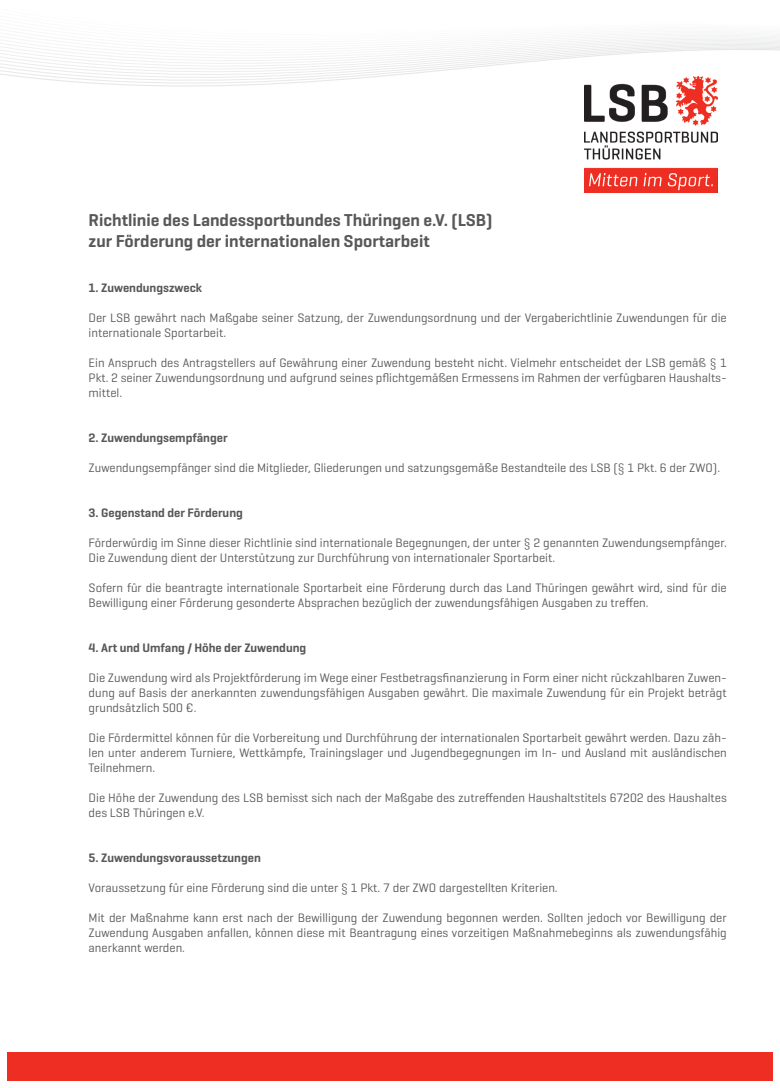
<style>
.page{position:relative;width:780px;height:1088px;background:#fff}
.page>*{position:absolute;margin:0;border:0;box-sizing:border-box;transform-origin:0 0}
.t1{font:600 17.5px/21px "Geogrotesque";color:#57585a}
.t2{font:12.5px/15px "Geogrotesque";color:#57585a}
.t3{font:600 12.5px "Geogrotesque";color:#57585a}
</style>
<div class="page">
<svg style="left:0;top:33px;width:780px;height:155px"></svg>
<div style="left:7px;top:1052px;width:765px;height:29px;background:#ee2e22"></div>
<h1 class="t1" style="left:89px;top:209px;width:405px">Richtlinie des Landessportbundes Thüringen e.V. (LSB) zur Förderung der internationalen Sportarbeit</h1>
<p class="t3" style="left:89px;top:280px;width:115px">1. Zuwendungszweck</p>
<p class="t2" style="left:89px;top:310px;width:639px">Der LSB gewährt nach Maßgabe seiner Satzung, der Zuwendungsordnung und der Vergaberichtlinie Zuwendungen für die internationale Sportarbeit.</p>
<p class="t2" style="left:89px;top:355px;width:639px;text-align:justify">Ein Anspruch des Antragstellers auf Gewährung einer Zuwendung besteht nicht. Vielmehr entscheidet der LSB gemäß § 1<br>Pkt. 2 seiner Zuwendungsordnung und aufgrund seines pflichtgemäßen Ermessens im Rahmen der verfügbaren Haushalts&shy;mittel.</p>
<p class="t3" style="left:89px;top:430px;width:140px">2. Zuwendungsempfänger</p>
<p class="t2" style="left:89px;top:460px;width:633px">Zuwendungsempfänger sind die Mitglieder, Gliederungen und satzungsgemäße Bestandteile des LSB (§ 1 Pkt. 6 der ZWO).</p>
<p class="t3" style="left:89px;top:505px;width:156px">3. Gegenstand der Förderung</p>
<p class="t2" style="left:89px;top:535px;width:639px">Förderwürdig im Sinne dieser Richtlinie sind internationale Begegnungen, der unter § 2 genannten Zuwendungsempfänger.<br>Die Zuwendung dient der Unterstützung zur Durchführung von internationaler Sportarbeit.</p>
<p class="t2" style="left:89px;top:580px;width:639px">Sofern für die beantragte internationale Sportarbeit eine Förderung durch das Land Thüringen gewährt wird, sind für die<br>Bewilligung einer Förderung gesonderte Absprachen bezüglich der zuwendungsfähigen Ausgaben zu treffen.</p>
<p class="t3" style="left:89px;top:640px;width:219px">4. Art und Umfang / Höhe der Zuwendung</p>
<p class="t2" style="left:89px;top:670px;width:639px;text-align:justify">Die Zuwendung wird als Projektförderung im Wege einer Festbetragsfinanzierung in Form einer nicht rückzahlbaren Zuwen&shy;dung auf Basis der anerkannten zuwendungsfähigen Ausgaben gewährt. Die maximale Zuwendung für ein Projekt beträgt grundsätzlich 500 €.</p>
<p class="t2" style="left:89px;top:730px;width:639px;text-align:justify">Die Fördermittel können für die Vorbereitung und Durchführung der internationalen Sportarbeit gewährt werden. Dazu zäh&shy;len unter anderem Turniere, Wettkämpfe, Trainingslager und Jugendbegegnungen im In- und Ausland mit ausländischen Teilnehmern.</p>
<p class="t2" style="left:89px;top:790px;width:639px">Die Höhe der Zuwendung des LSB bemisst sich nach der Maßgabe des zutreffenden Haushaltstitels 67202 des Haushaltes des LSB Thüringen e.V.</p>
<p class="t3" style="left:89px;top:850px;width:174px">5. Zuwendungsvoraussetzungen</p>
<p class="t2" style="left:89px;top:880px;width:470px">Voraussetzung für eine Förderung sind die unter § 1 Pkt. 7 der ZWO dargestellten Kriterien.</p>
<p class="t2" style="left:89px;top:910px;width:639px;text-align:justify">Mit der Maßnahme kann erst nach der Bewilligung der Zuwendung begonnen werden. Sollten jedoch vor Bewilligung der Zuwendung Ausgaben anfallen, können diese mit Beantragung eines vorzeitigen Maßnahmebeginns als zuwendungsfähig anerkannt werden.</p>
</div>
